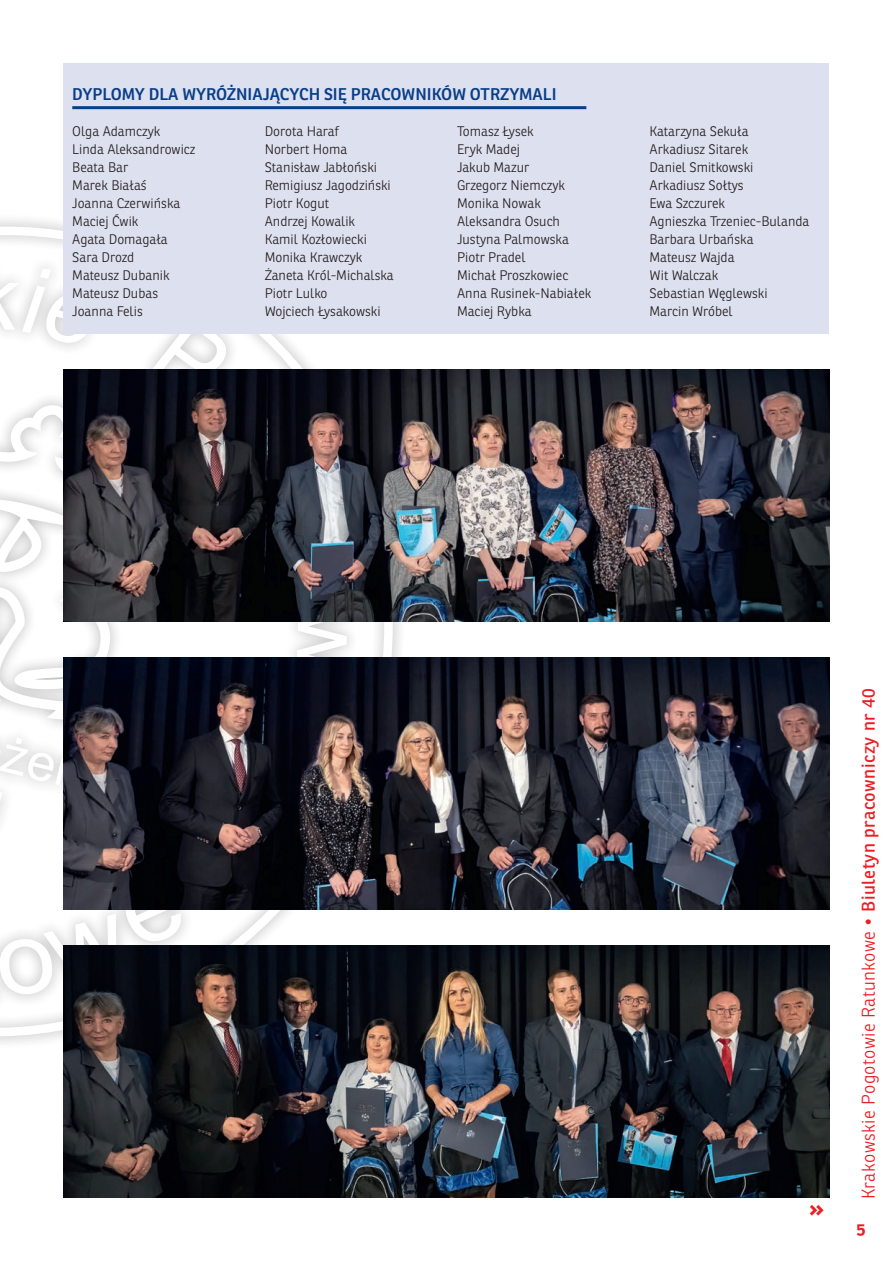
<style>
.page{position:relative;width:893px;height:1263px;background:#fff}
.page>*{position:absolute;margin:0;border:0;box-sizing:border-box;transform-origin:0 0}
.t1{font:700 23.85px "Ronnia";color:#ee1d23}
.t2{font:300 18px "Ronnia";letter-spacing:.025em;color:#ee1d23}
.t3{font:600 16.5px "Ronnia";color:#083e89}
.t4{font:700 16.5px "Ronnia";color:#ee1d23}
.t5{font:300 13.5px/18px "Ronnia";color:#231f20}
.s1{font-weight:400}
</style>
<div class="page">
<svg style="left:0;top:186px;width:434px;height:891px"></svg>
<svg style="left:0;top:561px;width:151px;height:125px"></svg>
<svg style="left:0;top:686px;width:182px;height:313px"></svg>
<svg style="left:151px;top:334px;width:211px;height:324px"></svg>
<svg style="left:0;top:265px;width:95px;height:296px"></svg>
<img style="left:64px;top:370px;width:765px;height:252px">
<img style="left:64px;top:658px;width:765px;height:251px">
<img style="left:64px;top:946px;width:765px;height:252px">
<div style="left:64px;top:64px;width:765px;height:270px;background:#dde0ee"></div>
<hr style="left:72px;top:106px;width:514px;height:3px;background:#083e89">
<p class="t3" style="left:72px;top:84px;width:486px">DYPLOMY DLA WYRÓŻNIAJĄCYCH SIĘ PRACOWNIKÓW OTRZYMALI</p>
<p class="t5" style="left:72px;top:122px;width:125px">Olga Adamczyk<br>Linda Aleksandrowicz<br>Beata Bar<br>Marek Białaś<br>Joanna Czerwińska<br>Maciej Ćwik<br>Agata Domagała<br>Sara Drozd<br>Mateusz Dubanik<br>Mateusz Dubas<br>Joanna Felis</p>
<p class="t5" style="left:265px;top:122px;width:131px">Dorota Haraf<br>Norbert Homa<br>Stanisław Jabłoński<br>Remigiusz Jagodziński<br>Piotr Kogut<br>Andrzej Kowalik<br>Kamil Kozłowiecki<br>Monika Krawczyk<br>Żaneta Król-Michalska<br>Piotr Lulko<br>Wojciech Łysakowski</p>
<p class="t5" style="left:457px;top:122px;width:136px">Tomasz Łysek<br>Eryk Madej<br>Jakub Mazur<br>Grzegorz Niemczyk<br>Monika Nowak<br>Aleksandra Osuch<br>Justyna Palmowska<br>Piotr Pradel<br>Michał Proszkowiec<br>Anna Rusinek-‑Nabiałek<br>Maciej Rybka</p>
<p class="t5" style="left:649px;top:122px;width:161px">Katarzyna Sekuła<br>Arkadiusz Sitarek<br>Daniel Smitkowski<br>Arkadiusz Sołtys<br>Ewa Szczurek<br>Agnieszka Trzeniec-Bulanda<br>Barbara Urbańska<br>Mateusz Wajda<br>Wit Walczak<br>Sebastian Węglewski<br>Marcin Wróbel</p>
<h1 class="t1" style="left:809px;top:1193px;width:16px">»</h1>
<h2 class="t2" style="left:857px;top:1199px;width:513px;rotate:-90deg">Krakowskie Pogotowie Ratunkowe • <span class="s1">Biuletyn pracowniczy nr 40</span></h2>
<p class="t4" style="left:856px;top:1217px;width:11px">5</p>
</div>
